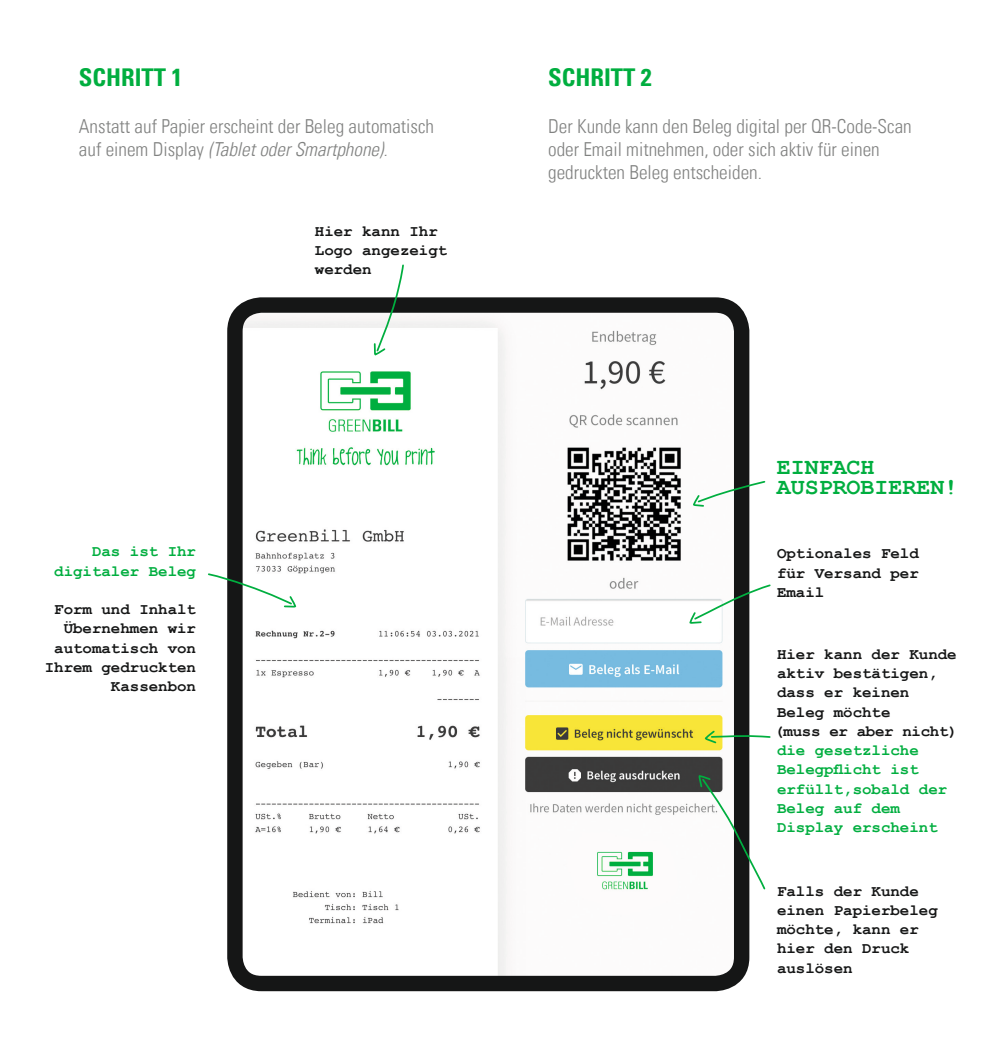
<style>
.page{position:relative;width:993px;height:1052px;background:#fff}
.page>*{position:absolute;margin:0;border:0;box-sizing:border-box;transform-origin:0 0}
.t1{font:700 condensed 24.5px "Univers LT";color:#00ae3f}
.t2{font:700 23.28px/20.1px "Courier New";color:#00ae3f}
.t3{font:300 condensed 19.25px/23.1px "Univers LT";color:#818281}
.t4{font:700 15.75px/19.2px "Courier New";color:#151616}
.t5{font:700 15.75px/19.2px "Courier New";color:#00ae3f;text-align:right}
.s1{font-style:italic}
</style>
<div class="page">
<img style="left:243px;top:313px;width:490px;height:662px">
<div style="left:227px;top:297px;width:522px;height:694px;border:15px solid #151616;border-radius:26px"></div>
<svg style="left:208px;top:572px;width:88px;height:37px"></svg>
<svg style="left:692px;top:480px;width:74px;height:28px"></svg>
<svg style="left:689px;top:583px;width:82px;height:42px"></svg>
<svg style="left:703px;top:729px;width:68px;height:16px"></svg>
<svg style="left:372px;top:264px;width:33px;height:92px"></svg>
<svg style="left:696px;top:775px;width:70px;height:116px"></svg>
<h1 class="t1" style="left:79px;top:63px;width:105px">SCHRITT 1</h1>
<p class="t3" style="left:79px;top:114px;width:356px">Anstatt auf Papier erscheint der Beleg automatisch auf einem Display <span class="s1">(Tablet oder Smartphone).</span></p>
<p class="t5" style="left:54px;top:541px;width:143px">Das ist Ihr digitaler Beleg</p>
<p class="t4" style="left:45px;top:599px;width:153px;text-align:right">Form und Inhalt<br>Übernehmen wir automatisch von<br>Ihrem gedruckten<br>Kassenbon</p>
<p class="t4" style="left:315px;top:221px;width:134px">Hier kann Ihr<br>Logo angezeigt werden</p>
<h1 class="t1" style="left:548px;top:63px;width:105px">SCHRITT 2</h1>
<p class="t3" style="left:548px;top:114px;width:365px">Der Kunde kann den Beleg digital per QR-Code-Scan oder Email mitnehmen, oder sich aktiv für einen gedruckten Beleg entscheiden.</p>
<h2 class="t2" style="left:776px;top:456px;width:183px">EINFACH<br>AUSPROBIEREN!</h2>
<p class="t4" style="left:776px;top:543px;width:143px;text-align:justify">Optionales Feld für Versand per Email</p>
<p class="t4" style="left:774px;top:643px;width:185px">Hier kann der Kunde aktiv bestätigen, dass er keinen<br>Beleg möchte<br>(muss er aber nicht)</p>
<p class="t5" style="left:776px;top:740px;width:172px;text-align:left">die gesetzliche<br>Belegpflicht ist erfüllt,sobald der<br>Beleg auf dem<br>Display erscheint</p>
<p class="t4" style="left:776px;top:880px;width:162px">Falls der Kunde einen Papierbeleg möchte, kann er hier den Druck auslösen</p>
</div>
